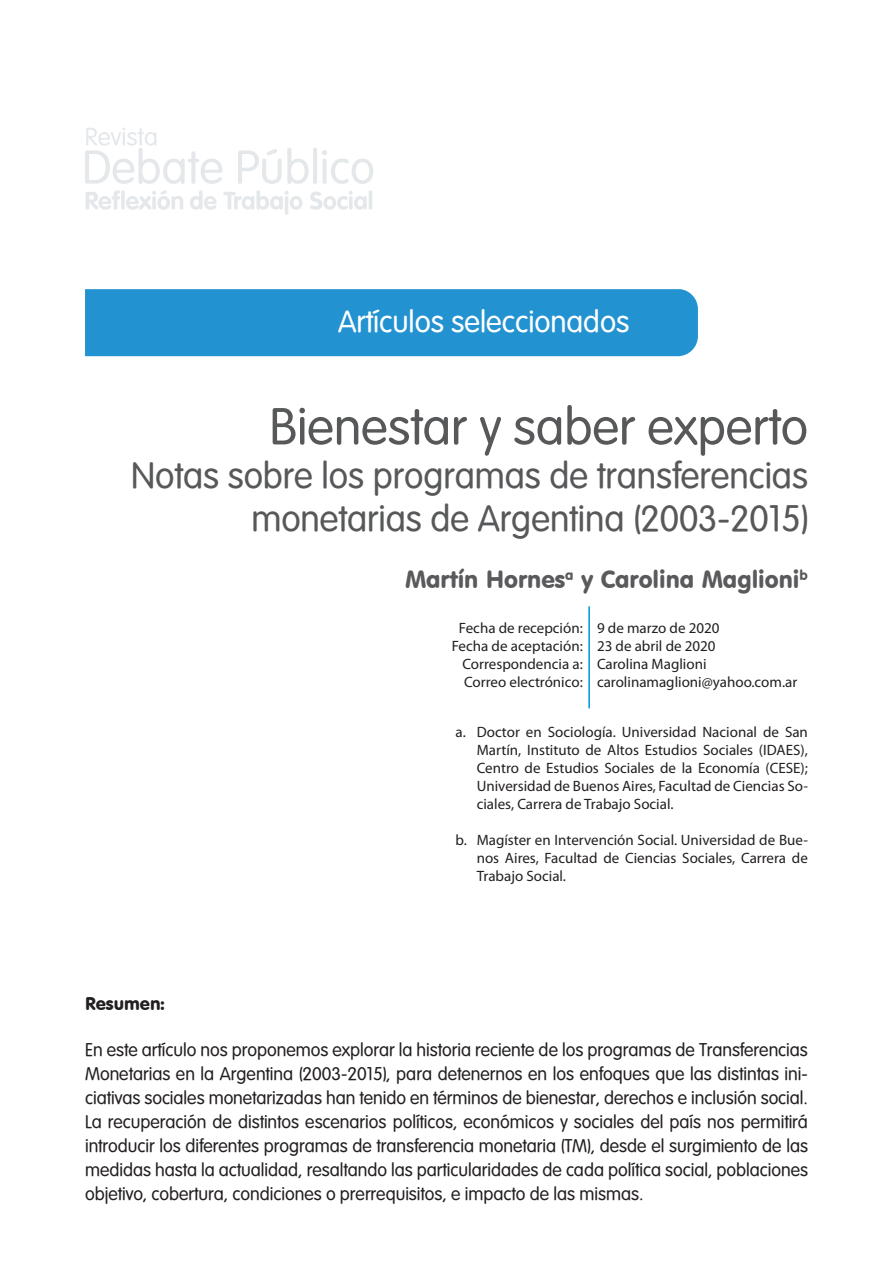
<style>
.page{position:relative;width:893px;height:1263px;background:#fff}
.page>*{position:absolute;margin:0;border:0;box-sizing:border-box;transform-origin:0 0}
.t1{font:51px "VAG Rounded Lt Normal";color:#57585a}
.t2{font:36px/43.2px "VAG Rounded Lt Normal";color:#57585a;text-align:right}
.t3{font:30px "VAG Rounded Lt Normal";color:#fff}
.t4{font:24px "VAG Rounded BT";color:#5a5a5d}
.t5{font:18px/24px "VAG Rounded Lt Normal";color:#231f20;text-align:justify}
.t6{font:18px "VAG Rounded BT";color:#231f20}
.t7{font:15px/18px "Myriad Pro";color:#231f20;text-align:justify}
</style>
<div class="page">
<div style="left:85px;top:289px;width:613px;height:67px;background:#2292d1"></div>
<svg style="left:85px;top:128px;width:137px;height:56px"></svg>
<svg style="left:238px;top:148px;width:71px;height:36px"></svg>
<hr style="left:313px;top:148px;width:4px;height:36px;background:#e5e8ea;border-radius:2px">
<svg style="left:322px;top:150px;width:51px;height:34px"></svg>
<svg style="left:86px;top:190px;width:34px;height:20px"></svg>
<hr style="left:121px;top:190px;width:4px;height:20px;background:#e5e8ea;border-radius:2px">
<svg style="left:126px;top:190px;width:57px;height:20px"></svg>
<svg style="left:190px;top:190px;width:27px;height:20px"></svg>
<svg style="left:223px;top:190px;width:80px;height:25px"></svg>
<svg style="left:310px;top:191px;width:57px;height:19px"></svg>
<hr style="left:369px;top:190px;width:3px;height:20px;background:#e5e8ea;border-radius:2px">
<hr style="left:588px;top:606px;width:2px;height:102px;background:#0095d9">
<h3 class="t3" style="left:338px;top:304px;width:293px">Artículos seleccionados</h3>
<h1 class="t1" style="left:270px;top:397px;width:540px">Bienestar y saber experto</h1>
<h2 class="t2" style="left:131px;top:453px;width:678px">Notas sobre los programas de transferencias monetarias de Argentina (2003-2015)</h2>
<h3 class="t4" style="left:405px;top:564px;width:404px">Martín Hornes<sup>a</sup> y Carolina Maglioni<sup>b</sup></h3>
<p class="t7" style="left:452px;top:619px;width:132px;text-align:right">Fecha de recepción:<br>Fecha de aceptación:<br>Correspondencia a:<br>Correo electrónico:</p>
<p class="t7" style="left:597px;top:619px;width:202px;text-align:left">9 de marzo de 2020<br>23 de abril de 2020<br>Carolina Maglioni carolinamaglioni@yahoo.com.ar</p>
<p class="t7" style="left:477px;top:724px;width:333px;text-indent:-21px">a. Doctor en Sociología. Universidad Nacional de San Martín, Instituto de Altos Estudios Sociales (IDAES), Centro de Estudios Sociales de la Economía (CESE); Universidad de Buenos Aires, Facultad de Ciencias So&shy;ciales, Carrera de Trabajo Social.</p>
<p class="t7" style="left:477px;top:832px;width:333px;text-indent:-21px">b. Magíster en Intervención Social. Universidad de Bue&shy;nos Aires, Facultad de Ciencias Sociales, Carrera de Trabajo Social.</p>
<p class="t6" style="left:85px;top:993px;width:81px">Resumen:</p>
<p class="t5" style="left:85px;top:1038px;width:724px">En este artículo nos proponemos explorar la historia reciente de los programas de Transferencias Monetarias en la Argentina (2003-2015), para detenernos en los enfoques que las distintas ini&shy;ciativas sociales monetarizadas han tenido en términos de bienestar, derechos e inclusión social.<br>La recuperación de distintos escenarios políticos, económicos y sociales del país nos permitirá introducir los diferentes programas de transferencia monetaria (TM), desde el surgimiento de las medidas hasta la actualidad, resaltando las particularidades de cada política social, poblaciones objetivo, cobertura, condiciones o prerrequisitos, e impacto de las mismas.</p>
</div>
